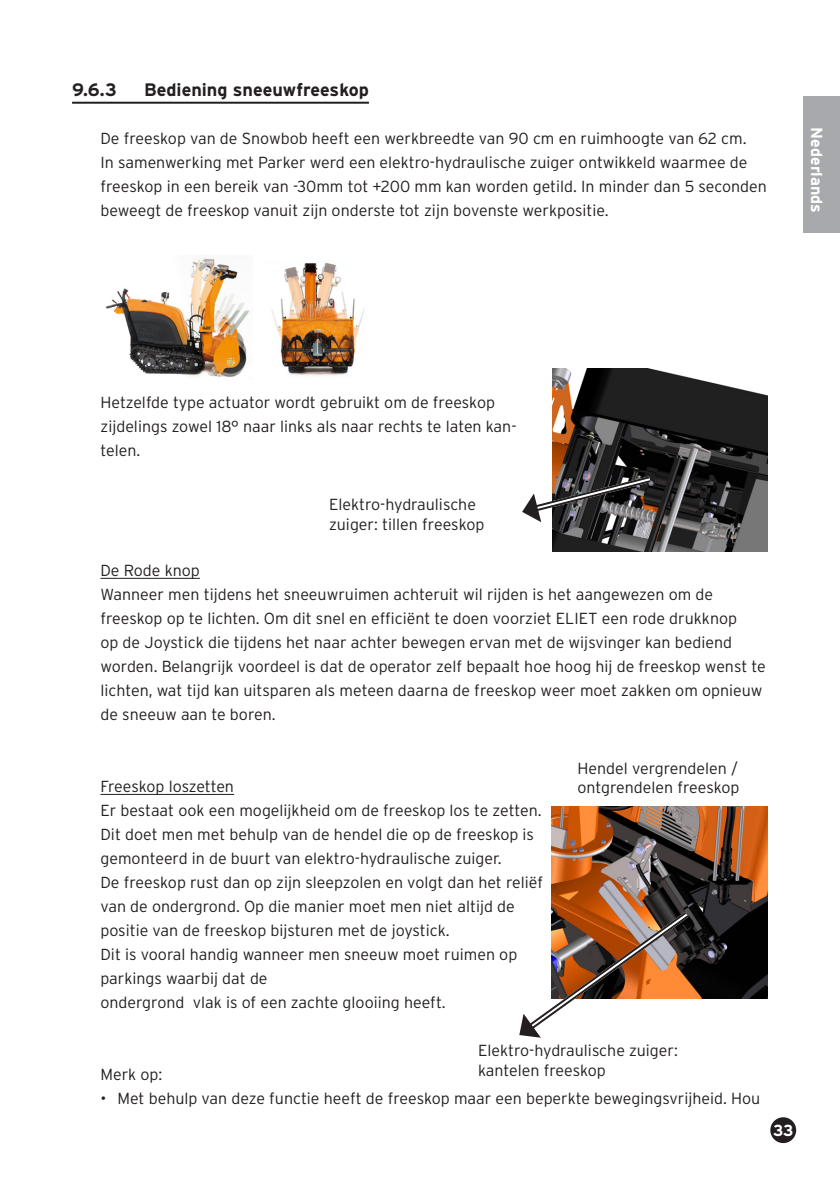
<style>
.page{position:relative;width:840px;height:1191px;background:#fff}
.page>*{position:absolute;margin:0;border:0;box-sizing:border-box;transform-origin:0 0}
.t1{font:700 18px "Interstate";color:#231f20}
.t2{font:300 16px/24px "Interstate";color:#231f20}
.t3{font:700 16px "Interstate";color:#fff}
</style>
<div class="page">
<div style="left:803px;top:96px;width:36px;height:136px;background:#a8a9ad"></div>
<div style="left:770px;top:1118px;width:24px;height:24px;background:#231f20;border-radius:50%"></div>
<div style="left:769px;top:1117px;width:26px;height:26px;border:2px solid #231f20;border-radius:50%"></div>
<img style="left:105px;top:258px;width:144px;height:119px">
<img style="left:271px;top:262px;width:93px;height:114px">
<img style="left:551px;top:806px;width:216px;height:192px">
<svg style="left:519px;top:906px;width:175px;height:131px"></svg>
<img style="left:552px;top:369px;width:215px;height:182px">
<svg style="left:522px;top:472px;width:134px;height:50px"></svg>
<hr style="left:72px;top:102px;width:297px;height:2px;background:#231f20">
<hr style="left:100px;top:578px;width:100px;height:1px;background:#231f20">
<hr style="left:100px;top:794px;width:134px;height:1px;background:#231f20">
<p class="t1" style="left:72px;top:79px;width:46px">9.6.3</p>
<p class="t1" style="left:144px;top:79px;width:226px">Bediening sneeuwfreeskop</p>
<p class="t2" style="left:100px;top:126px;width:667px">De freeskop van de Snowbob heeft een werkbreedte van 90 cm en ruimhoogte van 62 cm.<br>In samenwerking met Parker werd een elektro-hydraulische zuiger ontwikkeld waarmee de freeskop in een bereik van -30mm tot +200 mm kan worden getild. In minder dan 5 seconden beweegt de freeskop vanuit zijn onderste tot zijn bovenste werkpositie.</p>
<p class="t3" style="left:826px;top:127px;width:87px;rotate:90deg">Nederlands</p>
<p class="t2" style="left:100px;top:390px;width:417px">Hetzelfde type actuator wordt gebruikt om de freeskop zijdelings zowel 18° naar links als naar rechts te laten kan&shy;telen.</p>
<p class="t2" style="left:329px;top:495px;width:157px;line-height:19.2px">Elektro-hydraulische zuiger: tillen freeskop</p>
<p class="t2" style="left:100px;top:558px;width:666px">De Rode knop<br>Wanneer men tijdens het sneeuwruimen achteruit wil rijden is het aangewezen om de freeskop op te lichten. Om dit snel en efficiënt te doen voorziet ELIET een rode drukknop<br>op de Joystick die tijdens het naar achter bewegen ervan met de wijsvinger kan bediend worden. Belangrijk voordeel is dat de operator zelf bepaalt hoe hoog hij de freeskop wenst te lichten, wat tijd kan uitsparen als meteen daarna de freeskop weer moet zakken om opnieuw de sneeuw aan te boren.</p>
<p class="t2" style="left:100px;top:774px;width:444px">Freeskop loszetten<br>Er bestaat ook een mogelijkheid om de freeskop los te zetten.<br>Dit doet men met behulp van de hendel die op de freeskop is gemonteerd in de buurt van elektro-hydraulische zuiger.<br>De freeskop rust dan op zijn sleepzolen en volgt dan het reliëf van de ondergrond. Op die manier moet men niet altijd de positie van de freeskop bijsturen met de joystick.<br>Dit is vooral handig wanneer men sneeuw moet ruimen op parkings waarbij dat de<br>ondergrond vlak is of een zachte glooiing heeft.</p>
<p class="t2" style="left:577px;top:759px;width:163px;line-height:19.2px">Hendel vergrendelen / ontgrendelen freeskop</p>
<p class="t2" style="left:478px;top:1041px;width:201px;line-height:19.2px">Elektro-hydraulische zuiger: kantelen freeskop</p>
<p class="t2" style="left:100px;top:1062px;width:63px">Merk op:</p>
<p class="t2" style="left:100px;top:1086px;width:661px">• Met behulp van deze functie heeft de freeskop maar een beperkte bewegingsvrijheid. Hou</p>
<p class="t3" style="left:772px;top:1120px;width:22px">33</p>
</div>
